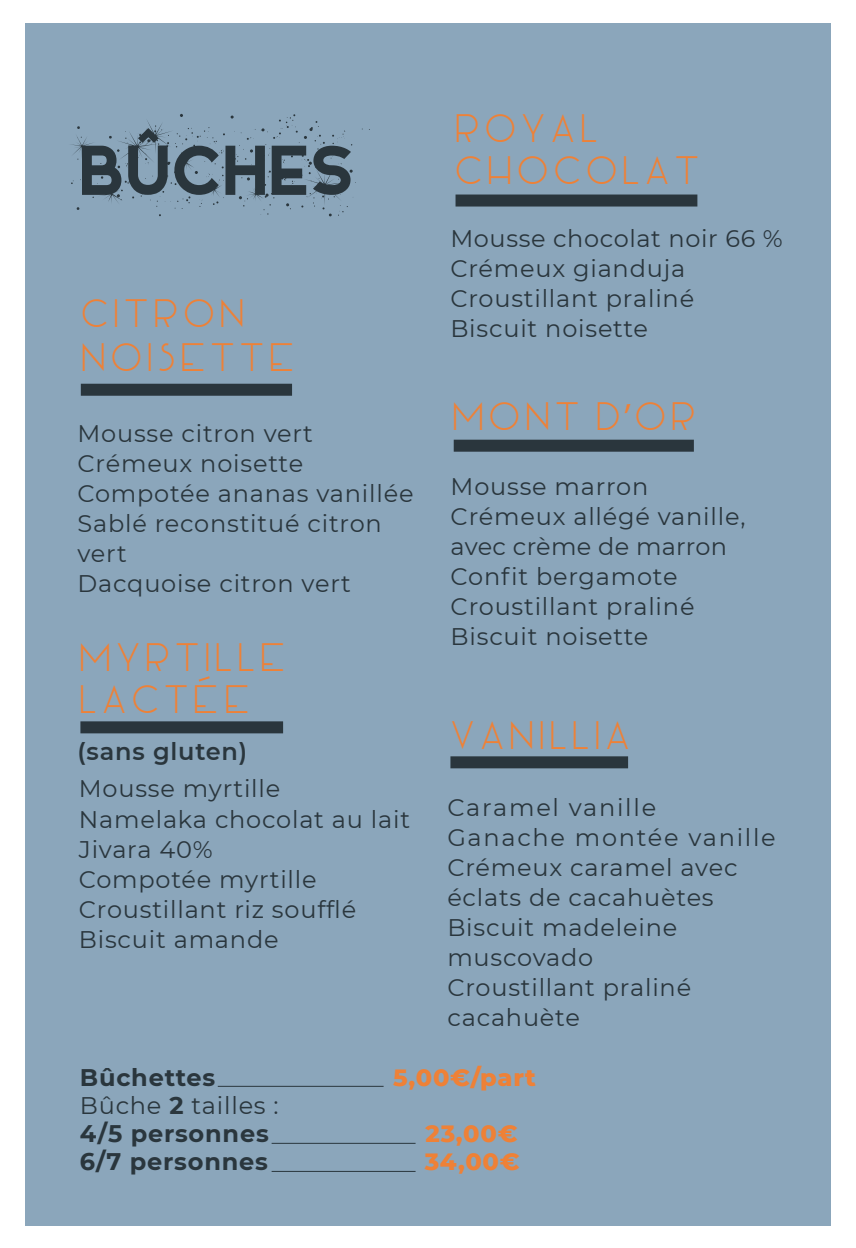
<style>
.page{position:relative;width:856px;height:1248px;background:#fff}
.page>*{position:absolute;margin:0;border:0;box-sizing:border-box;transform-origin:0 0}
.t1{font:94px "Snowinter Free";letter-spacing:.035em;color:#2a363d}
.t2{font:38px/42px "MANIFESTO";letter-spacing:.035em;color:#ee8137}
.t3{font:24px/30px "Montserrat";letter-spacing:.035em;color:#2a363d}
.t4{font:800 24px "Montserrat";letter-spacing:.035em;color:#ee8137}
.t5{font:700 24px "Montserrat";letter-spacing:.035em;color:#2a363d}
.t6{font:600 24px "Montserrat";letter-spacing:.035em;color:#2a363d}
.s1{font-family:"Myriad Pro"}
.s2{font-weight:700}
</style>
<div class="page">
<div style="left:25px;top:23px;width:805px;height:1202px;background:#8ba6bb"></div>
<div style="left:455px;top:194px;width:242px;height:12px;background:#2a363d"></div>
<div style="left:453px;top:439px;width:240px;height:12px;background:#2a363d"></div>
<div style="left:81px;top:383px;width:211px;height:12px;background:#2a363d"></div>
<div style="left:450px;top:756px;width:177px;height:12px;background:#2a363d"></div>
<div style="left:80px;top:721px;width:203px;height:12px;background:#2a363d"></div>
<hr style="left:218px;top:1085px;width:165px;height:1px;background:#2a363d">
<hr style="left:271px;top:1142px;width:144px;height:1px;background:#2a363d">
<hr style="left:271px;top:1170px;width:144px;height:1px;background:#2a363d">
<svg style="left:198px;top:676px;width:12px;height:6px"></svg>
<h1 class="t1" style="left:80px;top:102px;width:274px">BÛCHES</h1>
<h2 class="t2" style="left:453px;top:111px;width:249px">ROYAL<br>CHOCOLAT</h2>
<h2 class="t2" style="left:79px;top:296px;width:218px;line-height:44px">CITRON<br>NOISETTE</h2>
<p class="t3" style="left:77px;top:417px;width:337px">Mousse citron vert<br>Crémeux noisette<br>Compotée ananas vanillée<br>Sablé reconstitué citron vert<br>Dacquoise citron vert</p>
<h2 class="t2" style="left:77px;top:640px;width:211px">MYRTILLE<br>LACTEE</h2>
<p class="t6" style="left:77px;top:733px;width:171px">(sans gluten)</p>
<p class="t3" style="left:79px;top:773px;width:333px">Mousse myrtille<br>Namelaka chocolat au lait<br>Jivara 40%<br>Compotée myrtille<br>Croustillant riz soufflé<br>Biscuit amande</p>
<p class="t3" style="left:450px;top:222px;width:334px">Mousse chocolat noir 66 %<br>Crémeux gianduja<br>Croustillant praliné<br>Biscuit noisette</p>
<h2 class="t2" style="left:450px;top:400px;width:248px">MONT D<span class="s1">’</span>OR</h2>
<p class="t3" style="left:450px;top:470px;width:296px">Mousse marron<br>Crémeux allégé vanille, avec crème de marron<br>Confit bergamote<br>Croustillant praliné<br>Biscuit noisette</p>
<h2 class="t2" style="left:448px;top:718px;width:185px">VANILLIA</h2>
<p class="t3" style="left:447px;top:791px;width:330px">Caramel vanille<br>Ganache montée vanille<br>Crémeux caramel avec éclats de cacahuètes<br>Biscuit madeleine muscovado<br>Croustillant praliné cacahuète</p>
<p class="t5" style="left:80px;top:1060px;width:137px">Bûchettes</p>
<p class="t4" style="left:393px;top:1059px;width:144px">5,00€/part</p>
<p class="t3" style="left:80px;top:1090px;width:200px;line-height:28px">Bûche <span class="s2">2</span> tailles :<br><span class="s2">4/5 personnes</span></p>
<p class="t4" style="left:425px;top:1115px;width:93px">23,00€</p>
<p class="t5" style="left:80px;top:1144px;width:189px">6/7 personnes</p>
<p class="t4" style="left:424px;top:1143px;width:96px">34,00€</p>
</div>
